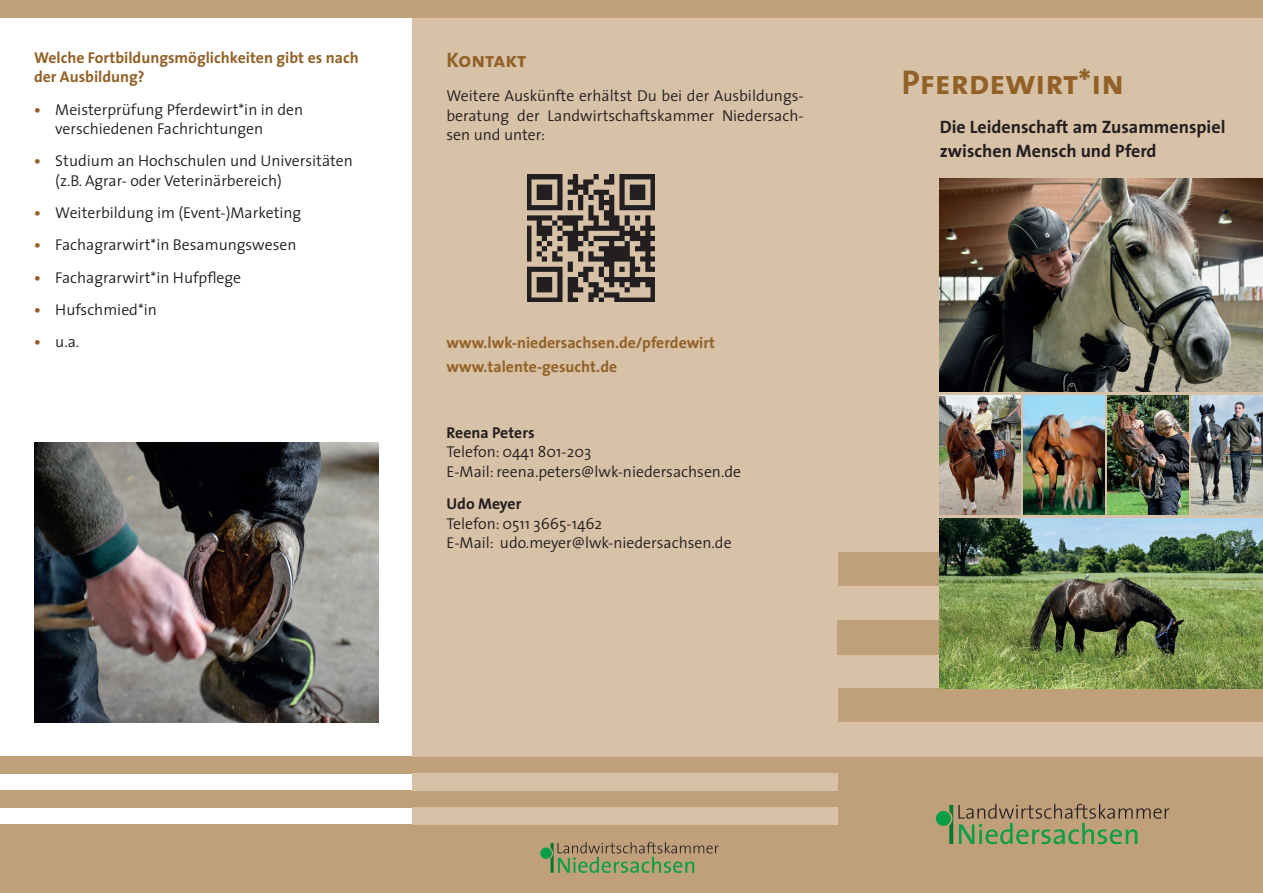
<style>
.page{position:relative;width:1263px;height:893px;background:#fff}
.page>*{position:absolute;margin:0;border:0;box-sizing:border-box;transform-origin:0 0}
.t1{font:34.5px "The Sans Bold Caps";color:#926127}
.t2{font:21px "The Sans Bold Caps";letter-spacing:-.005em;color:#926127}
.t3{font:700 18px/24px "The Sans";color:#231f20}
.t4{font:300 15.75px/19.5px "The Sans";color:#231f20}
.t5{font:700 15.75px/23.7px "The Sans";color:#926127}
.t6{font:700 15.75px "The Sans";color:#231f20}
.s1{font-weight:700;color:#926127}
</style>
<div class="page">
<div style="left:412px;top:17px;width:851px;height:536px;background:#d7c1a7"></div>
<div style="left:838px;top:553px;width:425px;height:34px;background:#bfa07b"></div>
<div style="left:838px;top:587px;width:425px;height:34px;background:#d7c1a7"></div>
<div style="left:838px;top:655px;width:425px;height:34px;background:#d7c1a7"></div>
<div style="left:838px;top:757px;width:425px;height:136px;background:#bfa07b"></div>
<div style="left:0;top:0;width:1263px;height:17px;background:#bfa07b"></div>
<div style="left:0;top:825px;width:838px;height:68px;background:#bfa07b"></div>
<div style="left:0;top:791px;width:838px;height:17px;background:#bfa07b"></div>
<div style="left:0;top:757px;width:838px;height:17px;background:#bfa07b"></div>
<div style="left:838px;top:689px;width:425px;height:34px;background:#bfa07b"></div>
<div style="left:412px;top:553px;width:426px;height:204px;background:#d7c1a7"></div>
<div style="left:412px;top:774px;width:426px;height:17px;background:#d7c1a7"></div>
<div style="left:412px;top:808px;width:426px;height:17px;background:#d7c1a7"></div>
<div style="left:838px;top:723px;width:425px;height:34px;background:#d7c1a7"></div>
<svg style="left:949px;top:804px;width:220px;height:40px"></svg>
<div style="left:936px;top:811px;width:15px;height:15px;background:#0a9f46;border-radius:50%"></div>
<svg style="left:551px;top:842px;width:168px;height:31px"></svg>
<div style="left:540px;top:847px;width:12px;height:12px;background:#0a9f46;border-radius:50%"></div>
<div style="left:838px;top:621px;width:425px;height:34px;background:#bfa07b"></div>
<img style="left:34px;top:442px;width:344px;height:281px">
<img style="left:527px;top:174px;width:128px;height:128px">
<img style="left:940px;top:519px;width:323px;height:170px">
<img style="left:940px;top:179px;width:323px;height:212px">
<img style="left:940px;top:395px;width:80px;height:119px">
<img style="left:1024px;top:396px;width:80px;height:118px">
<img style="left:1108px;top:396px;width:80px;height:118px">
<img style="left:1192px;top:395px;width:71px;height:119px">
<p class="t5" style="left:34px;top:46px;width:326px">Welche Fortbildungsmöglichkeiten gibt es nach</p>
<h2 class="t2" style="left:446px;top:46px;width:81px">Kontakt</h2>
<p class="t5" style="left:34px;top:65px;width:112px">der Ausbildung?</p>
<p class="t4" style="left:55px;top:100px;width:249px;text-indent:-21px"><span class="s1">•</span> Meisterprüfung Pferdewirt*in in den verschiedenen Fachrichtungen</p>
<p class="t4" style="left:55px;top:151px;width:299px;text-indent:-21px"><span class="s1">•</span> Studium an Hochschulen und Universitäten (z.B. Agrar- oder Veterinärbereich)</p>
<p class="t4" style="left:34px;top:203px;width:269px"><span class="s1">•</span> Weiterbildung im (Event-)Marketing</p>
<p class="t4" style="left:34px;top:235px;width:264px"><span class="s1">•</span> Fachagrarwirt*in Besamungswesen</p>
<p class="t4" style="left:34px;top:268px;width:209px"><span class="s1">•</span> Fachagrarwirt*in Hufpflege</p>
<p class="t4" style="left:34px;top:300px;width:124px"><span class="s1">•</span> Hufschmied*in</p>
<p class="t4" style="left:34px;top:332px;width:47px"><span class="s1">•</span> u.a.</p>
<p class="t4" style="left:446px;top:86px;width:359px">Weitere Auskünfte erhältst Du bei der Ausbildungs-</p>
<p class="t4" style="left:446px;top:106px;width:359px">beratung der Landwirtschaftskammer Niedersach&shy;sen und unter:</p>
<p class="t5" style="left:446px;top:331px;width:270px">www.lwk-niedersachsen.de/pferdewirt www.talente-gesucht.de</p>
<p class="t6" style="left:446px;top:423px;width:90px">Reena Peters</p>
<p class="t4" style="left:446px;top:442px;width:296px">Telefon: 0441 801-203<br>E-Mail: reena.peters@lwk-niedersachsen.de</p>
<p class="t6" style="left:446px;top:494px;width:76px">Udo Meyer</p>
<p class="t4" style="left:446px;top:514px;width:287px">Telefon: 0511 3665-1462<br>E-Mail: udo.meyer@lwk-niedersachsen.de</p>
<h1 class="t1" style="left:901px;top:60px;width:224px">Pferdewirt*in</h1>
<p class="t3" style="left:940px;top:115px;width:287px">Die Leidenschaft am Zusammenspiel zwischen Mensch und Pferd</p>
</div>
